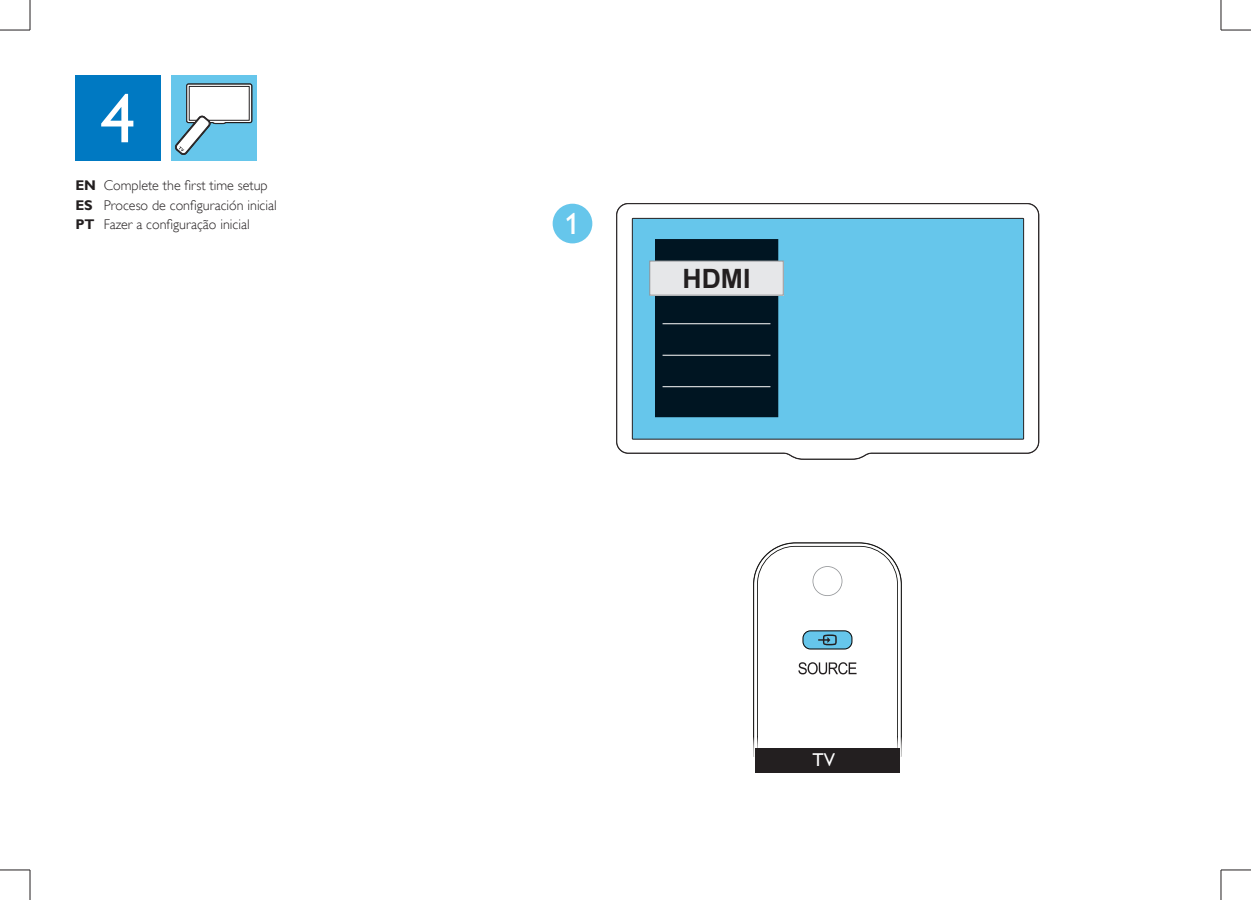
<style>
.page{position:relative;width:1251px;height:900px;background:#fff}
.page>*{position:absolute;margin:0;border:0;box-sizing:border-box;transform-origin:0 0}
.t1{font:70px "Gill Sans Alt One WGL";color:#fff}
.t2{font:30px "Gill Sans Alt One WGL";color:#fff}
.t3{font:700 26.6px "Arial";color:#231f20}
.t4{font:18.6px "Gill Sans Std";color:#fff}
.t5{font:14px/19.6px "Gill Sans Alt One WGL Light";color:#231f20}
.s1{font-family:"Gill Sans Alt One WGL";font-weight:700}
</style>
<div class="page">
<svg style="left:753px;top:542px;width:149px;height:193px"></svg>
<div style="left:552px;top:203px;width:40px;height:40px;background:#66c6eb;border-radius:50%"></div>
<img style="left:753px;top:735px;width:148px;height:21px">
<img style="left:757px;top:735px;width:141px;height:12px">
<div style="left:755px;top:747px;width:145px;height:25px;background:#231f20"></div>
<svg style="left:616px;top:203px;width:423px;height:256px"></svg>
<div style="left:632px;top:218px;width:391px;height:221px;background:#66c6eb"></div>
<div style="left:632px;top:218px;width:392px;height:221px;border:1px solid #231f20"></div>
<div style="left:654px;top:239px;width:125px;height:179px;background:#001522"></div>
<hr style="left:662px;top:323px;width:108px;height:1px;background:#fff">
<hr style="left:662px;top:386px;width:108px;height:1px;background:#fff">
<hr style="left:662px;top:354px;width:108px;height:1px;background:#fff">
<div style="left:650px;top:261px;width:133px;height:34px;background:#e6e7e9"></div>
<div style="left:649px;top:260px;width:134px;height:35px;border:1px solid #939598"></div>
<div style="left:75px;top:76px;width:85px;height:85px;background:#0079c2"></div>
<div style="left:172px;top:76px;width:85px;height:85px;background:#66c6eb"></div>
<svg style="left:175px;top:83px;width:78px;height:72px"></svg>
<hr style="left:0;top:30px;width:30px;height:1px;background:#231f20">
<hr style="left:1221px;top:30px;width:30px;height:1px;background:#231f20">
<hr style="left:0;top:869px;width:30px;height:1px;background:#231f20">
<hr style="left:1221px;top:869px;width:30px;height:1px;background:#231f20">
<hr style="left:30px;top:0;width:1px;height:30px;background:#231f20">
<hr style="left:30px;top:869px;width:1px;height:30px;background:#231f20">
<hr style="left:1220px;top:0;width:1px;height:30px;background:#231f20">
<hr style="left:1220px;top:869px;width:1px;height:30px;background:#231f20">
<h1 class="t1" style="left:100px;top:77px;width:36px">4</h1>
<p class="t5" style="left:75px;top:175px;width:203px"><span class="s1">EN</span> Complete the first time setup<br><span class="s1">ES</span> Proceso de configuración inicial<br><span class="s1">PT</span> Fazer a configuração inicial</p>
<h1 class="t1" style="left:93px;top:77px;width:147px">X X</h1>
<h2 class="t2" style="left:565px;top:206px;width:16px">1</h2>
<h3 class="t3" style="left:682px;top:264px;width:69px">HDMI</h3>
<h3 class="t4" style="left:812px;top:748px;width:24px">TV</h3>
</div>
